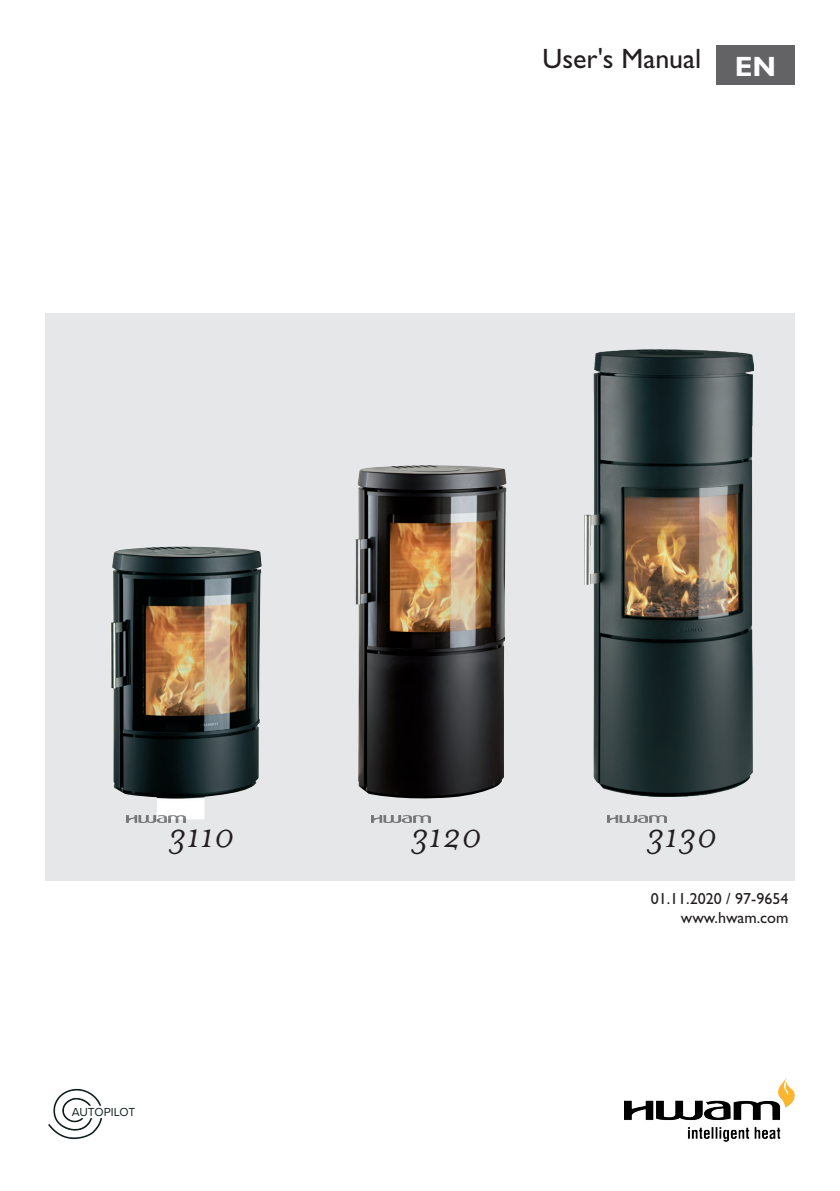
<style>
.page{position:relative;width:840px;height:1191px;background:#fff}
.page>*{position:absolute;margin:0;border:0;box-sizing:border-box;transform-origin:0 0}
.t1{font:italic 38.8px "Mrs Eaves OT";color:#231f20}
.t2{font:28px "Gill Sans";color:#231f20}
.t3{font:16px "Gill Sans";color:#231f20}
.t4{font:16px "Gill Sans";color:#231f20}
.t5{font:12px "Proxima Nova";letter-spacing:-.015em;color:#142322}
.s1{font-weight:700;color:#fff}
</style>
<div class="page">
<div style="left:716px;top:45px;width:78px;height:40px;background:#636366"></div>
<img style="left:624px;top:1078px;width:170px;height:63px">
<div style="left:45px;top:313px;width:749px;height:567px;background:#e6e7e9"></div>
<img style="left:355px;top:465px;width:151px;height:334px">
<img style="left:371px;top:815px;width:59px;height:7px">
<img style="left:110px;top:546px;width:151px;height:273px">
<img style="left:126px;top:815px;width:60px;height:8px">
<img style="left:584px;top:349px;width:168px;height:447px">
<img style="left:607px;top:815px;width:58px;height:7px">
<img style="left:48px;top:1088px;width:55px;height:52px">
<h2 class="t2" style="left:542px;top:43px;width:235px">User's Manual <span class="s1">EN</span></h2>
<h1 class="t1" style="left:168px;top:814px;width:68px">3110</h1>
<h1 class="t1" style="left:410px;top:814px;width:73px">3120</h1>
<h1 class="t1" style="left:645px;top:814px;width:72px">3130</h1>
<p class="t3" style="left:650px;top:889px;width:139px">01.11.2020 / 97-9654</p>
<p class="t4" style="left:680px;top:909px;width:109px">www.hwam.com</p>
<p class="t5" style="left:72px;top:1102px;width:65px">AUTOPILOT</p>
</div>
